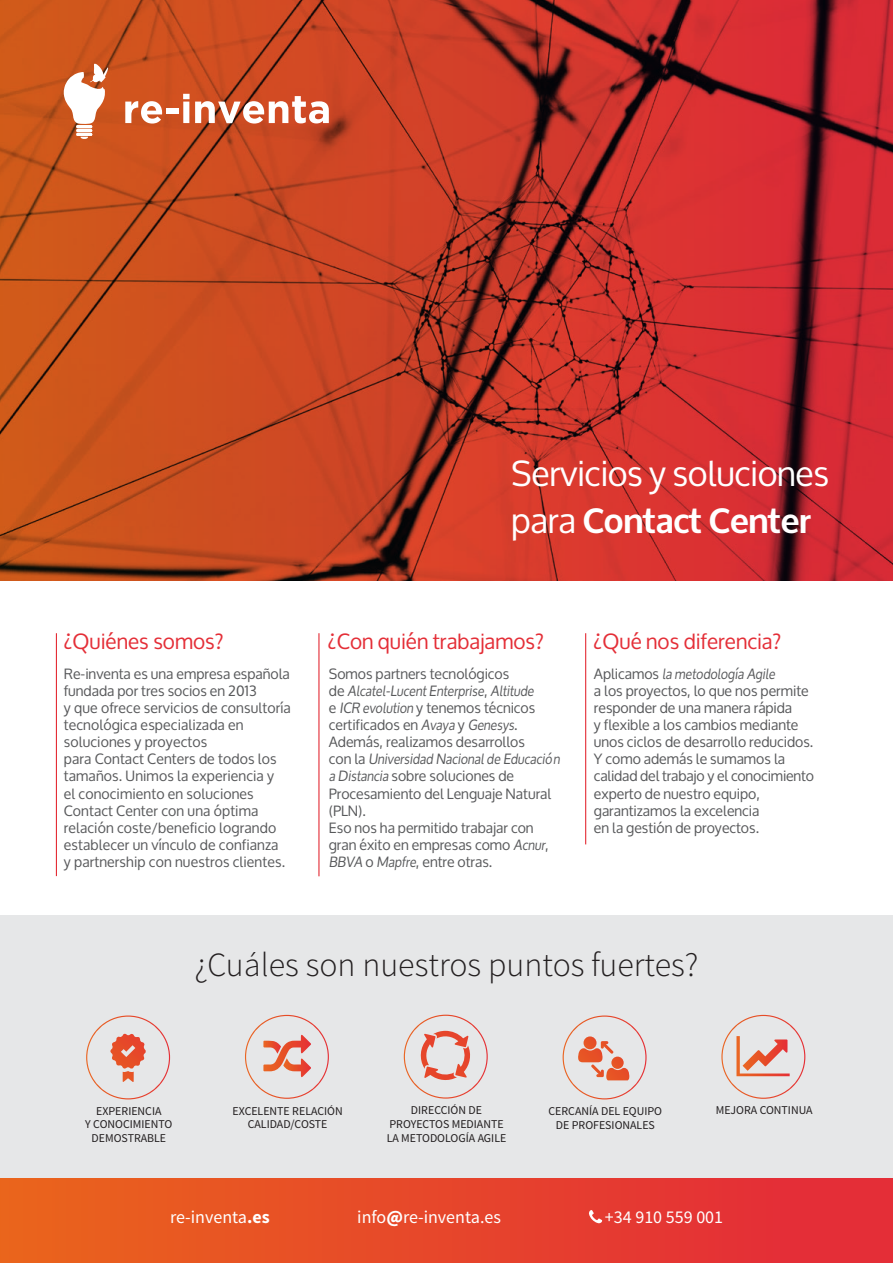
<style>
.page{position:relative;width:893px;height:1263px;background:#fff}
.page>*{position:absolute;margin:0;border:0;box-sizing:border-box;transform-origin:0 0}
.t1{font:34.5px/47.1px "Oxygen";letter-spacing:-.01em;color:#fff}
.t2{font:300 33.9px "Source Sans Pro";color:#231f20}
.t3{font:21px "Oxygen";color:#e42e37}
.t4{font:18px "Source Sans Pro";color:#fff}
.t5{font:14.25px/17.1px "Oxygen";color:#58595b}
.t6{font:11.85px/13.6px "Source Sans Pro";color:#231f20;text-align:center}
.s1{font-weight:700}
.s2{font-style:italic}
.s3{font-weight:900}
</style>
<div class="page">
<div style="left:0;top:916px;width:893px;height:263px;background:#e6e7e8"></div>
<svg style="left:0;top:0;width:893px;height:581px;background:#c23b26"></svg>
<svg style="left:125px;top:101px;width:37px;height:23px"></svg>
<div style="left:166px;top:108px;width:12px;height:6px;background:#fff"></div>
<svg style="left:183px;top:94px;width:146px;height:30px"></svg>
<svg style="left:64px;top:64px;width:44px;height:75px"></svg>
<div style="left:0;top:1179px;width:893px;height:84px;background:linear-gradient(to right,#ea641c,#e3283a)"></div>
<svg style="left:589px;top:1210px;width:13px;height:13px"></svg>
<svg style="left:721px;top:1015px;width:84px;height:84px"></svg>
<svg style="left:245px;top:1015px;width:84px;height:84px"></svg>
<svg style="left:86px;top:1015px;width:84px;height:84px"></svg>
<svg style="left:563px;top:1015px;width:84px;height:84px"></svg>
<svg style="left:404px;top:1015px;width:84px;height:83px"></svg>
<hr style="left:56px;top:633px;width:1px;height:243px;background:#e42e37">
<hr style="left:318px;top:633px;width:1px;height:243px;background:#e42e37">
<hr style="left:585px;top:633px;width:1px;height:211px;background:#e42e37">
<h1 class="t1" style="left:511px;top:450px;width:320px">Servicios y soluciones para <span class="s1">Contact Center</span></h1>
<h3 class="t3" style="left:64px;top:630px;width:161px">¿Quiénes somos?</h3>
<h3 class="t3" style="left:328px;top:630px;width:218px">¿Con quién trabajamos?</h3>
<p class="t5" style="left:329px;top:665px;width:232px">Somos partners tecnológicos<br>de <span class="s2">Alcatel-Lucent Enterprise</span>, <span class="s2">Altitude<br></span>e <span class="s2">ICR evolution</span> y tenemos técnicos certificados en <span class="s2">Avaya</span> y <span class="s2">Genesys</span>.<br>Además, realizamos desarrollos<br>con la <span class="s2">Universidad Nacional de Educación a Distancia</span> sobre soluciones de<br>Procesamiento del Lenguaje Natural (PLN).<br>Eso nos ha permitido trabajar con gran éxito en empresas como <span class="s2">Acnur</span>,<br><span class="s2">BBVA</span> o <span class="s2">Mapfre</span>, entre otras.</p>
<p class="t5" style="left:64px;top:665px;width:229px">Re-inventa es una empresa española fundada por tres socios en 2013<br>y que ofrece servicios de consultoría tecnológica especializada en soluciones y proyectos<br>para Contact Centers de todos los tamaños. Unimos la experiencia y<br>el conocimiento en soluciones<br>Contact Center con una óptima relación coste/beneficio logrando establecer un vínculo de confianza<br>y partnership con nuestros clientes.</p>
<h3 class="t3" style="left:594px;top:630px;width:189px">¿Qué nos diferencia?</h3>
<p class="t5" style="left:594px;top:665px;width:222px">Aplicamos <span class="s2">la metodología Agile<br></span>a los proyectos, lo que nos permite responder de una manera rápida<br>y flexible a los cambios mediante unos ciclos de desarrollo reducidos.<br>Y como además le sumamos la calidad del trabajo y el conocimiento experto de nuestro equipo, garantizamos la excelencia<br>en la gestión de proyectos.</p>
<h2 class="t2" style="left:194px;top:944px;width:505px">¿Cuáles son nuestros puntos fuertes?</h2>
<p class="t6" style="left:387px;top:1104px;width:121px">DIRECCIÓN DE<br>PROYECTOS MEDIANTE<br>LA METODOLOGÍA AGILE</p>
<p class="t6" style="left:233px;top:1104px;width:112px">EXCELENTE RELACIÓN</p>
<p class="t6" style="left:716px;top:1104px;width:98px">MEJORA CONTINUA</p>
<p class="t6" style="left:248px;top:1118px;width:81px">CALIDAD/COSTE</p>
<p class="t6" style="left:85px;top:1104px;width:89px">EXPERIENCIA<br>Y CONOCIMIENTO<br>DEMOSTRABLE</p>
<p class="t6" style="left:548px;top:1105px;width:115px">CERCANÍA DEL EQUIPO<br>DE PROFESIONALES</p>
<p class="t4" style="left:170px;top:1206px;width:101px">re-inventa<span class="s1">.es</span></p>
<p class="t4" style="left:357px;top:1206px;width:145px">info<span class="s3">@</span>re-inventa.es</p>
<p class="t4" style="left:605px;top:1206px;width:120px">+34 910 559 001</p>
</div>
